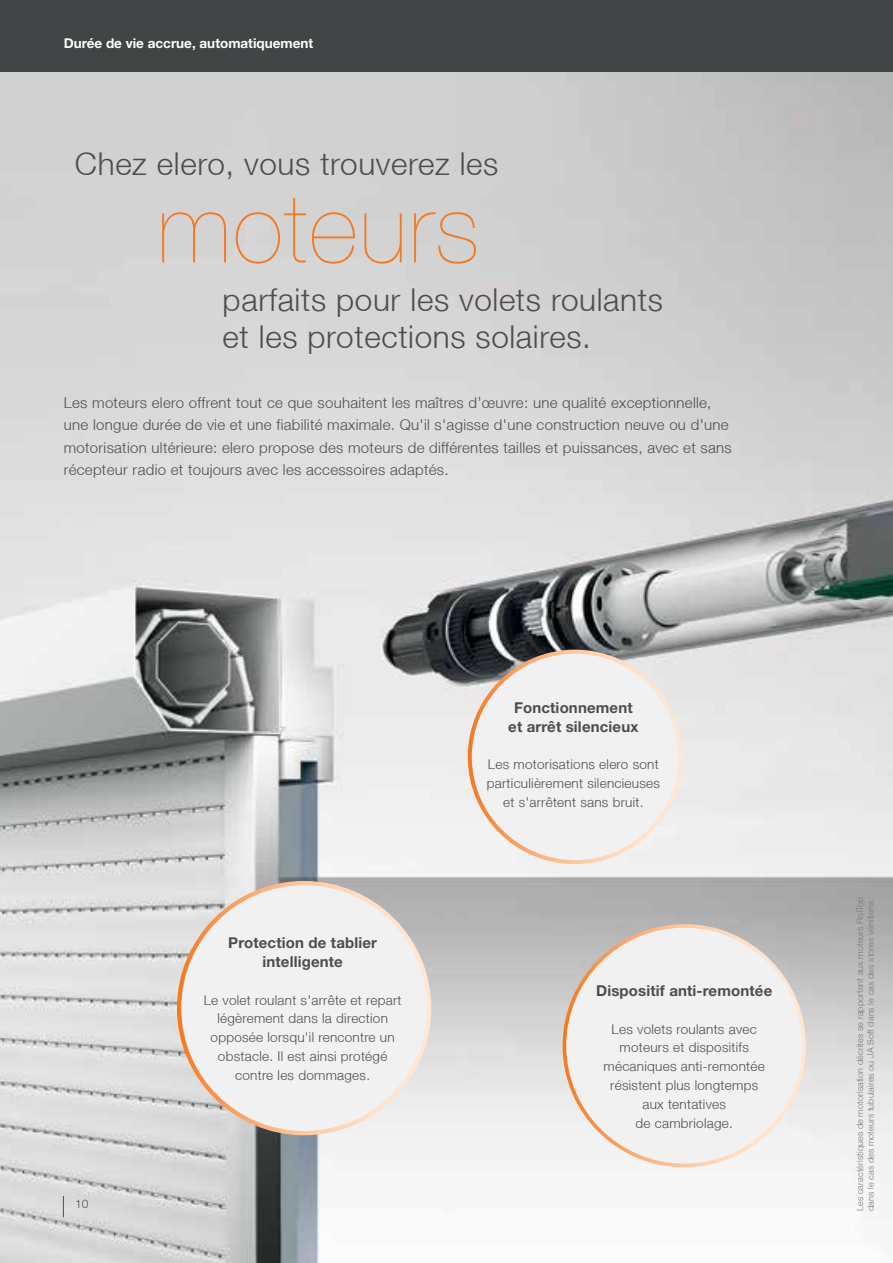
<style>
.page{position:relative;width:893px;height:1263px;background:#fff}
.page>*{position:absolute;margin:0;border:0;box-sizing:border-box;transform-origin:0 0}
.t1{font:200 95.55px "Helvetica Neue LT";letter-spacing:.02em;color:#f47920}
.t2{font:300 31.5px/37.8px "Helvetica Neue LT";letter-spacing:.02em;color:#4d4d4f}
.t3{font:300 15px/22.5px "Helvetica Neue LT";letter-spacing:.02em;color:#4d4d4f}
.t4{font:700 15px/18.8px "Helvetica Neue LT Pro";letter-spacing:.01em;color:#4d4d4f;text-align:center}
.t5{font:300 13.5px/18.8px "Helvetica Neue LT";letter-spacing:.02em;color:#4d4d4f;text-align:center}
.t6{font:700 13.5px "Helvetica Neue LT Pro";color:#fff}
.t7{font:300 12px "Helvetica Neue LT";color:#4d4d4f}
.t8{font:300 9px/10.8px "Helvetica Neue LT";letter-spacing:.01em;color:#77787b}
</style>
<div class="page">
<img style="left:0;top:71px;width:893px;height:1192px">
<div style="left:0;top:0;width:893px;height:71px;background:#424545"></div>
<svg style="left:63px;top:1196px;width:1px;height:21px"></svg>
<div style="left:564px;top:926px;width:240px;height:239px;background:#f1f1f2;border-radius:50%"></div>
<div style="left:470px;top:652px;width:210px;height:210px;background:#f1f1f2;border-radius:50%"></div>
<div style="left:179px;top:883px;width:250px;height:250px;background:#f1f1f2;border-radius:50%"></div>
<p class="t6" style="left:64px;top:35px;width:251px">Durée de vie accrue, automatiquement</p>
<h2 class="t2" style="left:75px;top:144px;width:425px">Chez elero, vous trouverez les</h2>
<h1 class="t1" style="left:157px;top:174px;width:324px">moteurs</h1>
<h2 class="t2" style="left:223px;top:280px;width:442px">parfaits pour les volets roulants et les protections solaires.</h2>
<p class="t3" style="left:64px;top:391px;width:669px">Les moteurs elero offrent tout ce que souhaitent les maîtres d’œuvre: une qualité exceptionnelle, une longue durée de vie et une fiabilité maximale. Qu'il s'agisse d'une construction neuve ou d'une motorisation ultérieure: elero propose des moteurs de différentes tailles et puissances, avec et sans récepteur radio et toujours avec les accessoires adaptés.</p>
<p class="t7" style="left:75px;top:1196px;width:15px">10</p>
<p class="t4" style="left:228px;top:933px;width:150px">Protection de tablier intelligente</p>
<p class="t5" style="left:204px;top:990px;width:199px">Le volet roulant s'arrête et repart légèrement dans la direction opposée lorsqu'il rencontre un obstacle. Il est ainsi protégé contre les dommages.</p>
<p class="t4" style="left:508px;top:698px;width:132px">Fonctionnement et arrêt silencieux</p>
<p class="t5" style="left:487px;top:755px;width:175px">Les motorisations elero sont particulièrement silencieuses et s'arrêtent sans bruit.</p>
<p class="t4" style="left:596px;top:981px;width:178px">Dispositif anti-remontée</p>
<p class="t5" style="left:604px;top:1019px;width:163px">Les volets roulants avec moteurs et dispositifs mécaniques anti-remontée résistent plus longtemps aux tentatives<br>de cambriolage.</p>
<p class="t8" style="left:854px;top:1211px;width:316px;rotate:-90deg">Les caractéristiques de motorisation décrites se rapportent aux moteurs RolTop dans le cas des moteurs tubulaires ou JA Soft dans le cas des stores vénitiens.</p>
</div>
